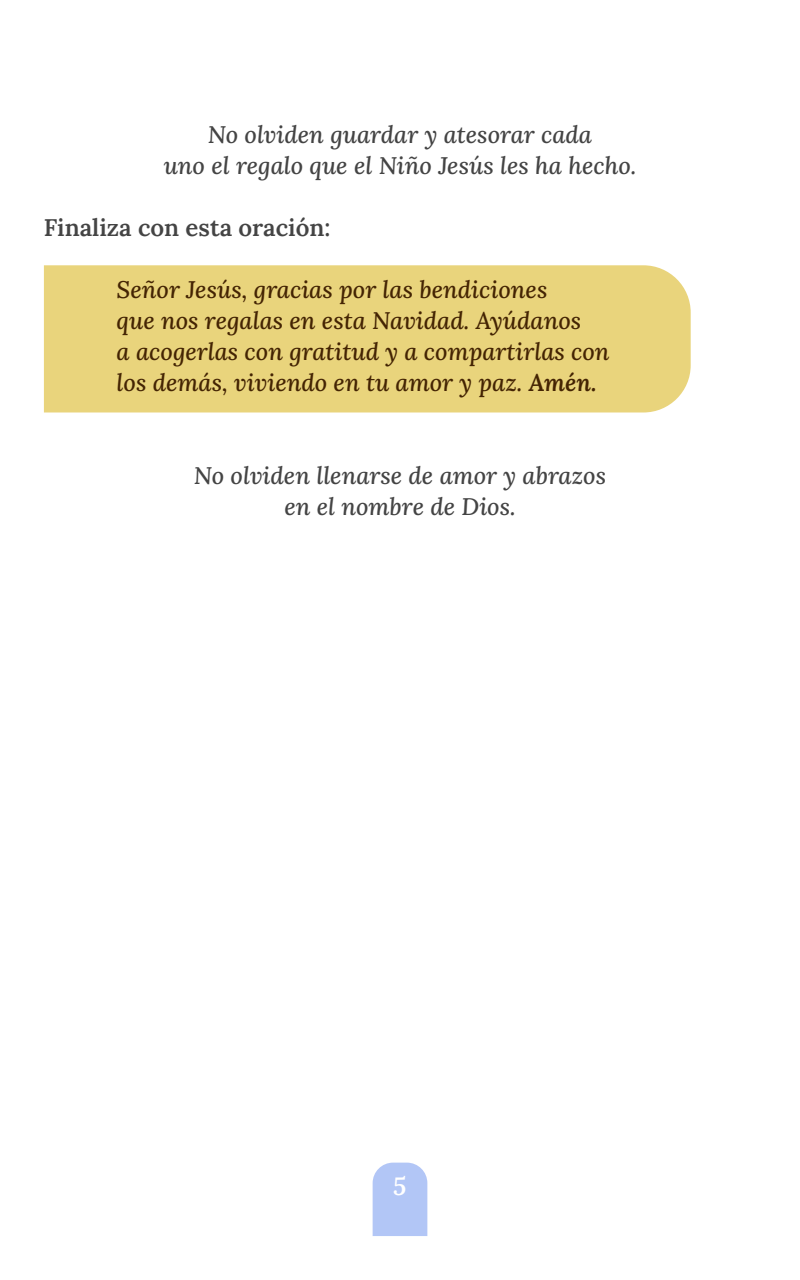
<style>
.page{position:relative;width:800px;height:1280px;background:#fff}
.page>*{position:absolute;margin:0;border:0;box-sizing:border-box;transform-origin:0 0}
.t1{font:italic 25px "Lora";color:#fff}
.t2{font:italic 24px/31px "Lora";color:#442403}
.t3{font:italic 24px/31px "Lora";color:#444;text-align:center}
.t4{font:600 24px "Lora";color:#444}
</style>
<div class="page">
<div style="left:44px;top:265px;width:647px;height:148px;background:#e9d47c"></div>
<div style="left:373px;top:1163px;width:54px;height:73px;background:#b2c6f6"></div>
<p class="t3" style="left:164px;top:119px;width:474px">No olviden guardar y atesorar cada<br>uno el regalo que el Niño Jesús les ha hecho.</p>
<p class="t4" style="left:44px;top:208px;width:288px">Finaliza con esta oración:</p>
<p class="t2" style="left:117px;top:274px;width:495px">Señor Jesús, gracias por las bendiciones<br>que nos regalas en esta Navidad. Ayúdanos<br>a acogerlas con gratitud y a compartirlas con los demás, viviendo en tu amor y paz. Amén.</p>
<p class="t3" style="left:194px;top:460px;width:414px">No olviden llenarse de amor y abrazos en el nombre de Dios.</p>
<p class="t1" style="left:393px;top:1169px;width:15px">5</p>
</div>
